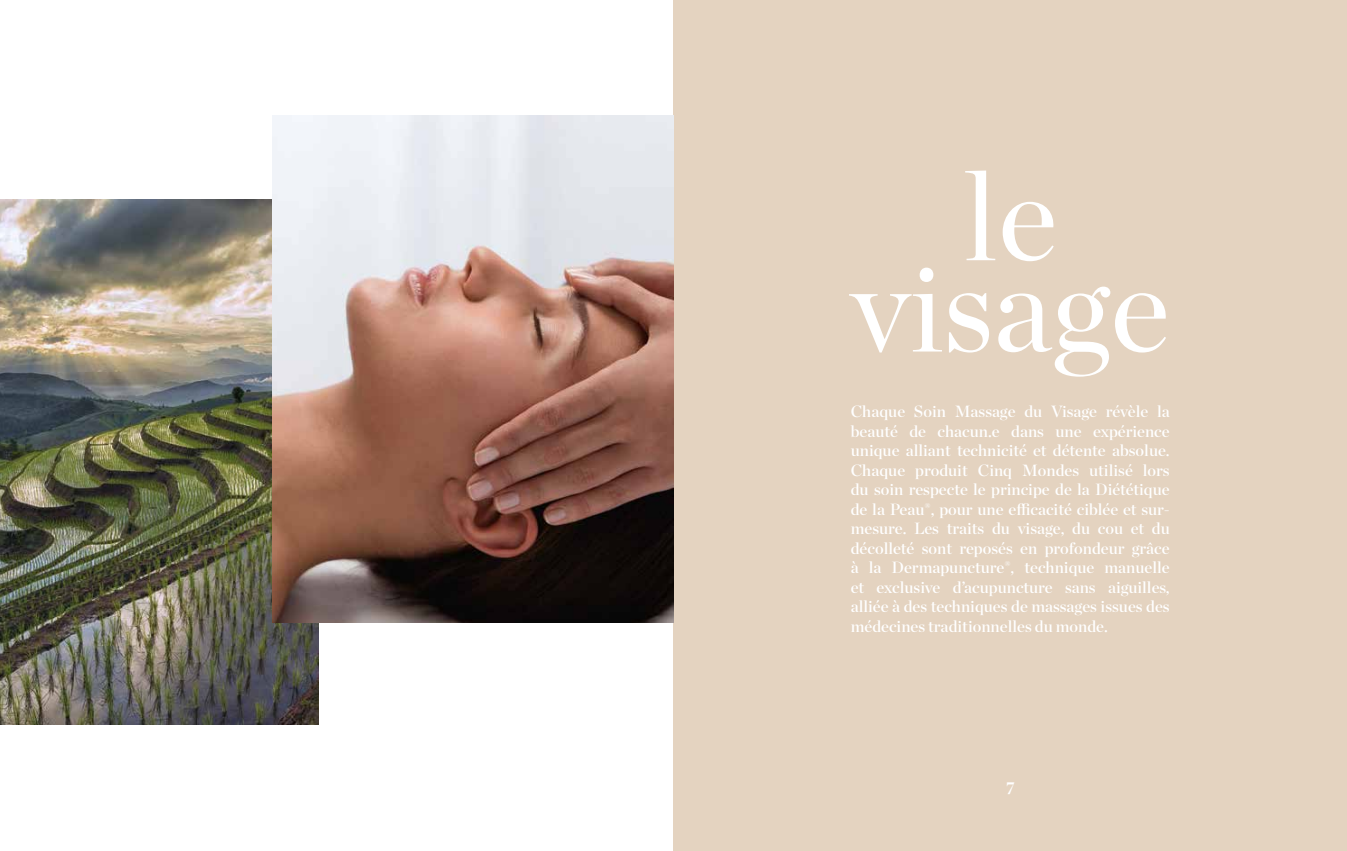
<style>
.page{position:relative;width:1347px;height:851px;background:#fff}
.page>*{position:absolute;margin:0;border:0;box-sizing:border-box;transform-origin:0 0}
.t1{font:125px/91.2px "Chronicle Display";color:#fff;text-align:center}
.t2{font:700 17.5px "Chronicle Display";color:#fff;scale:.9 1}
.t3{font:16.25px/19.5px "Chronicle Display Semi";color:#fff;text-align:justify}
</style>
<div class="page">
<div style="left:673px;top:0;width:673px;height:850px;background:#e4d3c0"></div>
<img style="left:0;top:199px;width:319px;height:525px">
<img style="left:272px;top:116px;width:401px;height:506px">
<h1 class="t1" style="left:850px;top:162px;width:321px">le visage</h1>
<p class="t3" style="left:850px;top:400px;width:320px">Chaque Soin Massage du Visage révèle la beauté de chacun.e dans une expérience unique alliant technicité et détente absolue.<br>Chaque produit Cinq Mondes utilisé lors du soin respecte le principe de la Diététique de la Peau®, pour une efficacité ciblée et sur&shy;mesure. Les traits du visage, du cou et du décolleté sont reposés en profondeur grâce à la Dermapuncture®, technique manuelle et exclusive d’acupuncture sans aiguilles, alliée à des techniques de massages issues des médecines traditionnelles du monde.</p>
<p class="t2" style="left:1006px;top:773px;width:11px">7</p>
</div>
